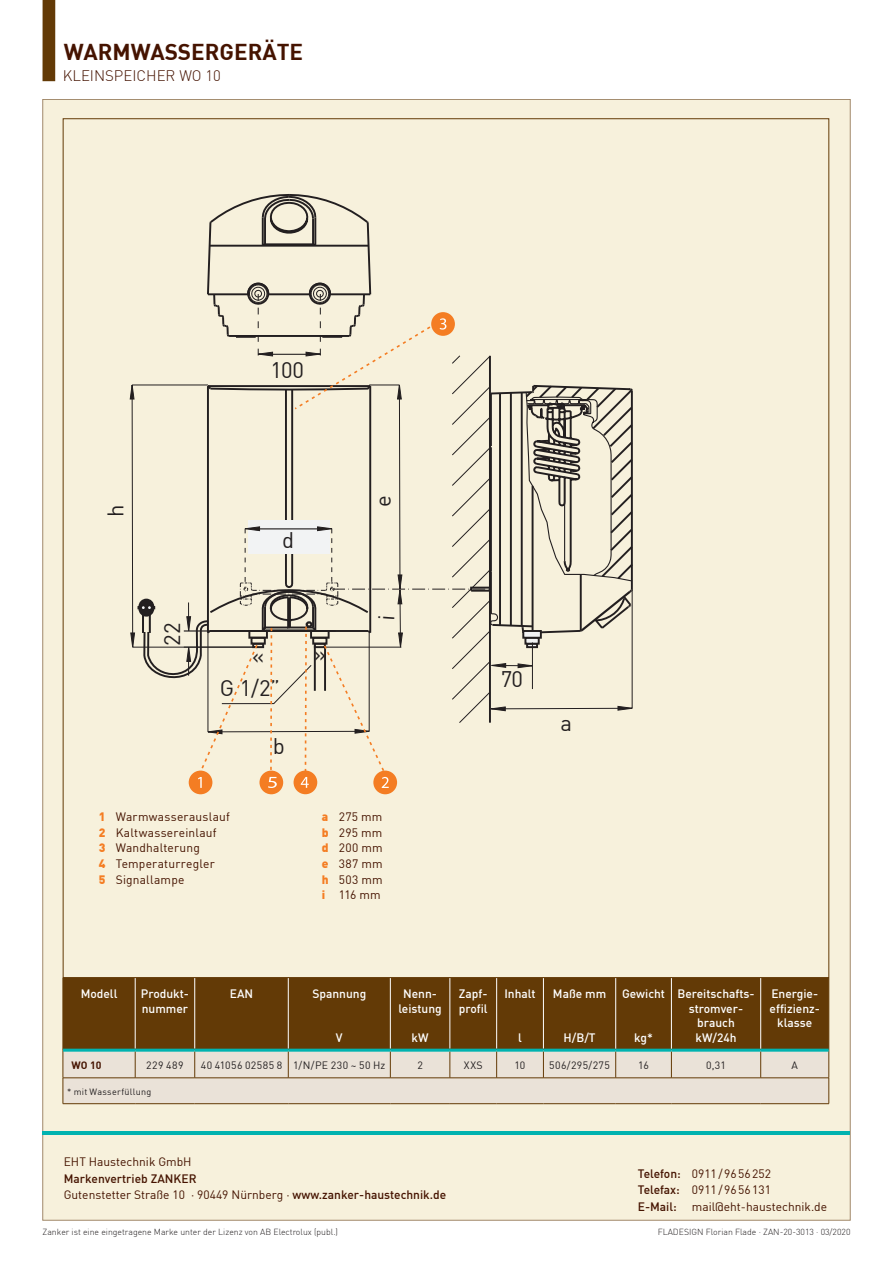
<style>
.page{position:relative;width:893px;height:1263px;background:#fff}
.page>*{position:absolute;margin:0;border:0;box-sizing:border-box;transform-origin:0 0}
.t1{font:22.5px "DIN Bold";color:#451300}
.t2{font:22.2px "DIN Regular";letter-spacing:-.02em;color:#231f20}
.t3{font:15px "DIN Light";color:#451300}
.t4{font:12px/15.6px "DIN Regular";letter-spacing:.015em;color:#451300}
.t5{font:12px/14.4px "DIN Medium";color:#fff;text-align:center}
.t6{font:12px "DIN Medium";color:#451300}
.t7{font:10.5px "DIN Regular";letter-spacing:.04em;color:#231f20}
.t8{font:10.5px "DIN Bold";color:#451300}
.t9{font:9px "DIN Regular";letter-spacing:.03em;color:#231f20}
.t10{font:8.7px "DIN Light";color:#231f20}
.s1{font-family:"DIN Black";color:#f47d23}
.s2{font-family:"DIN Medium"}
</style>
<div class="page">
<div style="left:43px;top:99px;width:807px;height:1121px;background:#f7f1dc"></div>
<div style="left:43px;top:0;width:12px;height:81px;background:#633a06"></div>
<hr style="left:43px;top:1131px;width:807px;height:4px;background:#00b3b0">
<div style="left:64px;top:979px;width:765px;height:70px;background:#633a06"></div>
<hr style="left:63px;top:978px;width:72px;height:1px;background:#633a06">
<hr style="left:63px;top:978px;width:1px;height:72px;background:#633a06">
<hr style="left:135px;top:978px;width:60px;height:1px;background:#633a06">
<hr style="left:195px;top:978px;width:93px;height:1px;background:#633a06">
<hr style="left:288px;top:978px;width:102px;height:1px;background:#633a06">
<hr style="left:390px;top:978px;width:60px;height:1px;background:#633a06">
<hr style="left:450px;top:978px;width:47px;height:1px;background:#633a06">
<hr style="left:497px;top:978px;width:46px;height:1px;background:#633a06">
<hr style="left:543px;top:978px;width:73px;height:1px;background:#633a06">
<hr style="left:616px;top:978px;width:55px;height:1px;background:#633a06">
<hr style="left:671px;top:978px;width:90px;height:1px;background:#633a06">
<hr style="left:761px;top:978px;width:68px;height:1px;background:#633a06">
<hr style="left:829px;top:978px;width:1px;height:72px;background:#633a06">
<hr style="left:135px;top:978px;width:1px;height:71px;background:#fff">
<hr style="left:194px;top:978px;width:1px;height:71px;background:#fff">
<hr style="left:288px;top:978px;width:1px;height:71px;background:#fff">
<hr style="left:390px;top:978px;width:1px;height:71px;background:#fff">
<hr style="left:450px;top:978px;width:1px;height:71px;background:#fff">
<hr style="left:496px;top:978px;width:1px;height:71px;background:#fff">
<hr style="left:543px;top:978px;width:1px;height:71px;background:#fff">
<hr style="left:63px;top:1049px;width:72px;height:3px;background:#00b3b0">
<hr style="left:135px;top:1049px;width:60px;height:3px;background:#00b3b0">
<hr style="left:195px;top:1049px;width:93px;height:3px;background:#00b3b0">
<hr style="left:288px;top:1049px;width:102px;height:3px;background:#00b3b0">
<hr style="left:390px;top:1049px;width:60px;height:3px;background:#00b3b0">
<hr style="left:450px;top:1049px;width:47px;height:3px;background:#00b3b0">
<hr style="left:497px;top:1049px;width:46px;height:3px;background:#00b3b0">
<hr style="left:543px;top:1049px;width:73px;height:3px;background:#00b3b0">
<hr style="left:616px;top:1049px;width:55px;height:3px;background:#00b3b0">
<hr style="left:671px;top:1049px;width:90px;height:3px;background:#00b3b0">
<hr style="left:761px;top:1049px;width:68px;height:3px;background:#00b3b0">
<svg style="left:63px;top:1050px;width:767px;height:54px"></svg>
<hr style="left:761px;top:1077px;width:68px;height:1px;background:#633a06">
<hr style="left:615px;top:978px;width:1px;height:71px;background:#fff">
<hr style="left:671px;top:978px;width:1px;height:71px;background:#fff">
<hr style="left:760px;top:978px;width:1px;height:71px;background:#fff">
<div style="left:189px;top:770px;width:23px;height:24px;background:#f47d23;border-radius:50%"></div>
<div style="left:373px;top:770px;width:24px;height:24px;background:#f47d23;border-radius:50%"></div>
<div style="left:259px;top:770px;width:24px;height:24px;background:#f47d23;border-radius:50%"></div>
<div style="left:294px;top:770px;width:23px;height:24px;background:#f47d23;border-radius:50%"></div>
<svg style="left:129px;top:194px;width:504px;height:594px"></svg>
<h1 class="t1" style="left:64px;top:37px;width:241px">WARMWASSERGERÄTE</h1>
<p class="t3" style="left:63px;top:67px;width:160px">KLEINSPEICHER WO 10</p>
<h2 class="t2" style="left:270px;top:356px;width:35px">100</h2>
<h2 class="t2" style="left:102px;top:517px;width:14px;rotate:-90deg">h</h2>
<h2 class="t2" style="left:158px;top:646px;width:25px;rotate:-90deg">22</h2>
<h2 class="t2" style="left:282px;top:526px;width:14px">d</h2>
<h2 class="t2" style="left:220px;top:674px;width:62px">G 1/2”</h2>
<h2 class="t2" style="left:273px;top:732px;width:14px">b</h2>
<h2 class="t2" style="left:369px;top:506px;width:13px;rotate:-90deg">e</h2>
<p class="t4" style="left:99px;top:809px;width:133px"><span class="s1">1</span> Warmwasserauslauf<br><span class="s1">2</span> Kaltwassereinlauf<br><span class="s1">3</span> Wandhalterung<br><span class="s1">4</span> Temperaturregler<br><span class="s1">5</span> Signallampe</p>
<p class="t4" style="left:322px;top:809px;width:62px;text-align:justify"><span class="s1">a</span> 275 mm <span class="s1">b</span> 295 mm <span class="s1">d</span> 200 mm <span class="s1">e</span> 387 mm <span class="s1">h</span> 503 mm <span class="s1">i</span> 116 mm</p>
<h2 class="t2" style="left:501px;top:665px;width:24px">70</h2>
<h2 class="t2" style="left:560px;top:709px;width:13px">a</h2>
<p class="t5" style="left:81px;top:986px;width:38px">Modell</p>
<p class="t5" style="left:141px;top:986px;width:50px;text-align:left">Produkt&shy;nummer</p>
<p class="t5" style="left:230px;top:986px;width:25px">EAN</p>
<p class="t5" style="left:312px;top:986px;width:55px">Spannung</p>
<p class="t5" style="left:336px;top:1030px;width:8px">V</p>
<p class="t5" style="left:398px;top:986px;width:45px">Nenn&shy;leistung</p>
<p class="t5" style="left:412px;top:1030px;width:19px">kW</p>
<p class="t5" style="left:459px;top:986px;width:30px;text-align:left">Zapf&shy;profil</p>
<p class="t5" style="left:504px;top:986px;width:33px">Inhalt</p>
<p class="t5" style="left:518px;top:1030px;width:5px">l</p>
<p class="t5" style="left:553px;top:986px;width:55px">Maße mm</p>
<p class="t5" style="left:563px;top:1030px;width:34px">H/B/T</p>
<p class="t5" style="left:622px;top:986px;width:44px">Gewicht</p>
<p class="t5" style="left:634px;top:1030px;width:20px">kg*</p>
<p class="t5" style="left:677px;top:986px;width:79px">Bereitschafts&shy;stromver&shy;brauch kW/24h</p>
<p class="t5" style="left:770px;top:986px;width:52px">Energie&shy;effizienz&shy;klasse</p>
<p class="t8" style="left:71px;top:1059px;width:32px">WO 10</p>
<p class="t7" style="left:146px;top:1059px;width:39px">229 489</p>
<p class="t7" style="left:201px;top:1059px;width:186px">40 41056 02585 8 1/N/PE 230 ~ 50 Hz</p>
<p class="t7" style="left:417px;top:1059px;width:7px">2</p>
<p class="t7" style="left:464px;top:1059px;width:21px">XXS</p>
<p class="t7" style="left:515px;top:1059px;width:12px">10</p>
<p class="t7" style="left:549px;top:1059px;width:62px">506/295/275</p>
<p class="t7" style="left:638px;top:1059px;width:12px">16</p>
<p class="t7" style="left:706px;top:1059px;width:21px">0,31</p>
<p class="t7" style="left:791px;top:1059px;width:8px">A</p>
<p class="t9" style="left:67px;top:1086px;width:86px">* mit Wasserfüllung</p>
<p class="t4" style="left:64px;top:1154px;width:129px">EHT Haustechnik GmbH</p>
<p class="t6" style="left:64px;top:1171px;width:134px">Markenvertrieb ZANKER</p>
<p class="t4" style="left:64px;top:1187px;width:384px">Gutenstetter Straße 10 · 90449 Nürnberg · <span class="s2">www.zanker-haustechnik.de</span></p>
<p class="t4" style="left:638px;top:1165px;width:135px;line-height:16.5px"><span class="s2">Telefon:</span> 0911/9656252<br><span class="s2">Telefax:</span> 0911/9656131</p>
<p class="t6" style="left:638px;top:1199px;width:40px">E-Mail:</p>
<p class="t4" style="left:692px;top:1198px;width:137px">mail@eht-haustechnik.de</p>
<p class="t10" style="left:43px;top:1227px;width:297px">Zanker ist eine eingetragene Marke unter der Lizenz von AB Electrolux (publ.)</p>
<p class="t10" style="left:658px;top:1227px;width:194px">FLADESIGN Florian Flade · ZAN-20-3013 · 03/2020</p>
</div>
